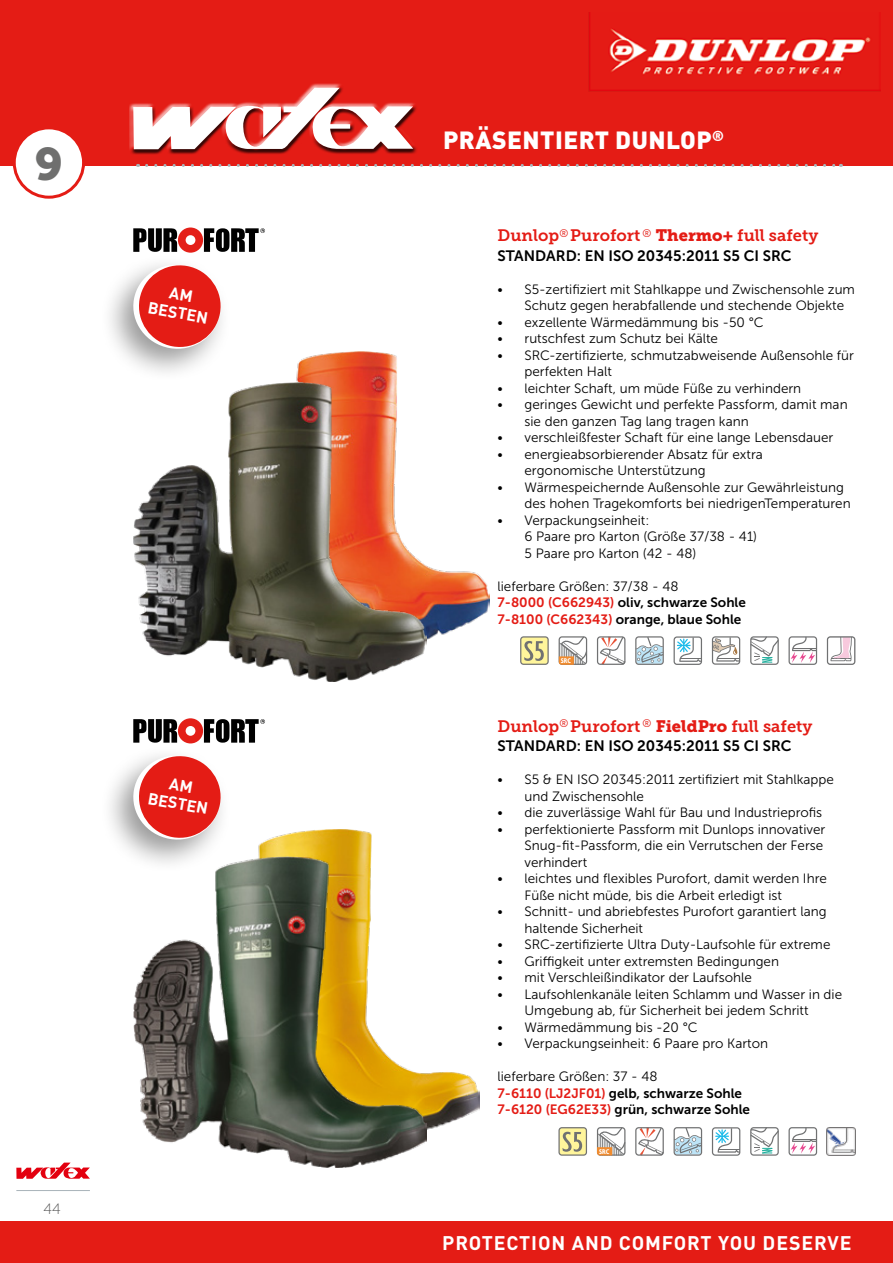
<style>
.page{position:relative;width:893px;height:1263px;background:#fff}
.page>*{position:absolute;margin:0;border:0;box-sizing:border-box;transform-origin:0 0}
.Kapitel_Zahl{font:45.45px "Museo Slab 900";color:#6f6f6e}
.t1{font:900 24.6px "DIN Pro";letter-spacing:.02em;color:#fff}
.t2{font:700 19.5px "DIN Pro";letter-spacing:.045em;color:#fff}
.t3{font:16.5px "Museo Slab 700";color:#e41c15}
.t4{font:700 16.2px "DIN Pro";color:#fff}
.t5{font:15px "Museo Sans 700";color:#000}
.t6{font:15px "Museo Slab 100";color:#565656}
.t7{font:13.5px/16.5px "Museo Sans 300";color:#000}
.t8{font:13.5px "Museo Sans 700";color:#000}
.t9{font:700 condensed 7.35px "Agenda";letter-spacing:-.005em;color:#fff}
.s1{font-family:"Museo Slab 900"}
.s2{color:#e41c15}
</style>
<div class="page">
<hr style="left:16px;top:1190px;width:74px;height:1px;background:#a8b3b9">
<svg style="left:16px;top:1162px;width:74px;height:17px"></svg>
<div style="left:106px;top:0;width:787px;height:166px;background:#e41c15"></div>
<svg style="left:147px;top:164px;width:694px;height:3px"></svg>
<div style="left:0;top:0;width:106px;height:166px;background:#e41c15"></div>
<div style="left:14px;top:128px;width:70px;height:69px;background:#fff;border-radius:50%"></div>
<div style="left:13px;top:126px;width:72px;height:73px;border:3px solid #e41c15;border-radius:50%"></div>
<img style="left:589px;top:13px;width:291px;height:78px">
<div style="left:0;top:1221px;width:893px;height:42px;background:#e41c15"></div>
<div style="left:130px;top:85px;width:288px;height:69px;background:#000;opacity:.75"></div>
<svg style="left:133px;top:88px;width:280px;height:62px"></svg>
<svg style="left:133px;top:227px;width:132px;height:26px"></svg>
<div style="left:99px;top:253px;width:133px;height:130px;background:#000;opacity:.4"></div>
<svg style="left:520px;top:636px;width:29px;height:29px"></svg>
<svg style="left:635px;top:636px;width:29px;height:29px"></svg>
<svg style="left:788px;top:636px;width:29px;height:29px"></svg>
<svg style="left:559px;top:636px;width:28px;height:29px"></svg>
<div style="left:559px;top:656px;width:15px;height:9px;background:#f08b2e"></div>
<svg style="left:712px;top:636px;width:28px;height:29px"></svg>
<svg style="left:750px;top:636px;width:29px;height:29px"></svg>
<svg style="left:597px;top:636px;width:28px;height:29px"></svg>
<svg style="left:674px;top:636px;width:28px;height:29px"></svg>
<svg style="left:827px;top:636px;width:28px;height:29px"></svg>
<img style="left:284px;top:352px;width:205px;height:291px">
<img style="left:133px;top:383px;width:293px;height:299px">
<svg style="left:558px;top:1127px;width:29px;height:29px"></svg>
<svg style="left:674px;top:1127px;width:28px;height:29px"></svg>
<svg style="left:788px;top:1127px;width:29px;height:29px"></svg>
<svg style="left:597px;top:1127px;width:28px;height:29px"></svg>
<div style="left:597px;top:1147px;width:15px;height:9px;background:#f08b2e"></div>
<svg style="left:750px;top:1127px;width:29px;height:29px"></svg>
<svg style="left:635px;top:1127px;width:29px;height:29px"></svg>
<svg style="left:712px;top:1127px;width:28px;height:29px"></svg>
<img style="left:827px;top:1127px;width:28px;height:29px">
<img style="left:258px;top:830px;width:222px;height:304px">
<img style="left:133px;top:857px;width:293px;height:310px">
<svg style="left:133px;top:718px;width:132px;height:25px"></svg>
<div style="left:99px;top:744px;width:133px;height:129px;background:#000;opacity:.4"></div>
<svg style="left:130px;top:261px;width:94px;height:91px"></svg>
<svg style="left:130px;top:752px;width:94px;height:91px"></svg>
<p class="Kapitel_Zahl" style="left:35px;top:137px;width:30px">9</p>
<p class="t4" style="left:150px;top:294px;width:62px;rotate:10deg">BESTEN</p>
<p class="t4" style="left:150px;top:785px;width:62px;rotate:10deg">BESTEN</p>
<p class="t6" style="left:44px;top:1200px;width:19px">44</p>
<p class="t1" style="left:443px;top:119px;width:282px">PRÄSENTIERT DUNLOP<sup>®</sup></p>
<p class="t3" style="left:497px;top:226px;width:322px">Dunlop<sup>®</sup>Purofort<sup>®</sup> <span class="s1">Thermo+</span> full safety</p>
<p class="t5" style="left:497px;top:247px;width:296px">STANDARD: EN ISO 20345:2011 S5 CI SRC</p>
<p class="t7" style="left:524px;top:281px;width:332px;text-indent:-27px">• S5-zertifiziert mit Stahlkappe und Zwischensohle zum<br>Schutz gegen herabfallende und stechende Objekte</p>
<p class="t7" style="left:497px;top:314px;width:268px">• exzellente Wärmedämmung bis -50 °C</p>
<p class="t7" style="left:497px;top:330px;width:222px">• rutschfest zum Schutz bei Kälte</p>
<p class="t7" style="left:524px;top:347px;width:331px;text-indent:-27px">• SRC-zertifizierte, schmutzabweisende Außensohle für perfekten Halt</p>
<p class="t7" style="left:497px;top:380px;width:305px">• leichter Schaft, um müde Füße zu verhindern</p>
<p class="t7" style="left:524px;top:396px;width:325px;text-indent:-27px">• geringes Gewicht und perfekte Passform, damit man sie den ganzen Tag lang tragen kann</p>
<p class="t7" style="left:497px;top:429px;width:337px">• verschleißfester Schaft für eine lange Lebensdauer</p>
<p class="t7" style="left:524px;top:446px;width:240px;text-indent:-27px">• energieabsorbierender Absatz für extra ergonomische Unterstützung</p>
<p class="t7" style="left:524px;top:479px;width:328px;text-indent:-27px">• Wärmespeichernde Außensohle zur Gewährleistung des hohen Tragekomforts bei niedrigenTemperaturen</p>
<p class="t7" style="left:524px;top:512px;width:234px;text-indent:-27px">• Verpackungseinheit:<br>6 Paare pro Karton (Größe 37/38 - 41)<br>5 Paare pro Karton (42 - 48)</p>
<p class="t7" style="left:497px;top:578px;width:183px">lieferbare Größen: 37/38 - 48</p>
<p class="t8" style="left:497px;top:595px;width:250px"><span class="s2">7-8000 (C662943)</span> oliv, schwarze Sohle</p>
<p class="t8" style="left:497px;top:611px;width:245px"><span class="s2">7-8100 (C662343)</span> orange, blaue Sohle</p>
<p class="t9" style="left:561px;top:656px;width:12px">SRC</p>
<p class="t3" style="left:497px;top:717px;width:316px">Dunlop<sup>®</sup>Purofort<sup>®</sup> <span class="s1">FieldPro</span> full safety</p>
<p class="t5" style="left:497px;top:738px;width:296px">STANDARD: EN ISO 20345:2011 S5 CI SRC</p>
<p class="t7" style="left:524px;top:771px;width:311px;text-indent:-27px">• S5 &amp; EN ISO 20345:2011 zertifiziert mit Stahlkappe und Zwischensohle</p>
<p class="t7" style="left:497px;top:804px;width:326px">• die zuverlässige Wahl für Bau und Industrieprofis</p>
<p class="t7" style="left:524px;top:821px;width:302px;text-indent:-27px">• perfektionierte Passform mit Dunlops innovativer<br>Snug-fit-Passform, die ein Verrutschen der Ferse verhindert</p>
<p class="t7" style="left:524px;top:870px;width:304px;text-indent:-27px">• leichtes und flexibles Purofort, damit werden Ihre<br>Füße nicht müde, bis die Arbeit erledigt ist</p>
<p class="t7" style="left:524px;top:903px;width:304px;text-indent:-27px">• Schnitt- und abriebfestes Purofort garantiert lang haltende Sicherheit</p>
<p class="t7" style="left:497px;top:936px;width:334px">• SRC-zertifizierte Ultra Duty-Laufsohle für extreme</p>
<p class="t7" style="left:497px;top:953px;width:283px">• Griffigkeit unter extremsten Bedingungen</p>
<p class="t7" style="left:497px;top:969px;width:256px">• mit Verschleißindikator der Laufsohle</p>
<p class="t7" style="left:497px;top:986px;width:346px;text-align:center">• Laufsohlenkanäle leiten Schlamm und Wasser in die<br>Umgebung ab, für Sicherheit bei jedem Schritt</p>
<p class="t7" style="left:497px;top:1019px;width:202px">• Wärmedämmung bis -20 °C</p>
<p class="t7" style="left:497px;top:1035px;width:272px">• Verpackungseinheit: 6 Paare pro Karton</p>
<p class="t7" style="left:497px;top:1068px;width:162px">lieferbare Größen: 37 - 48</p>
<p class="t8" style="left:497px;top:1086px;width:246px"><span class="s2">7-6110 (LJ2JF01)</span> gelb, schwarze Sohle</p>
<p class="t8" style="left:497px;top:1102px;width:254px"><span class="s2">7-6120 (EG62E33)</span> grün, schwarze Sohle</p>
<p class="t9" style="left:599px;top:1147px;width:12px">SRC</p>
<p class="t2" style="left:442px;top:1227px;width:411px">PROTECTION AND COMFORT YOU DESERVE</p>
</div>
